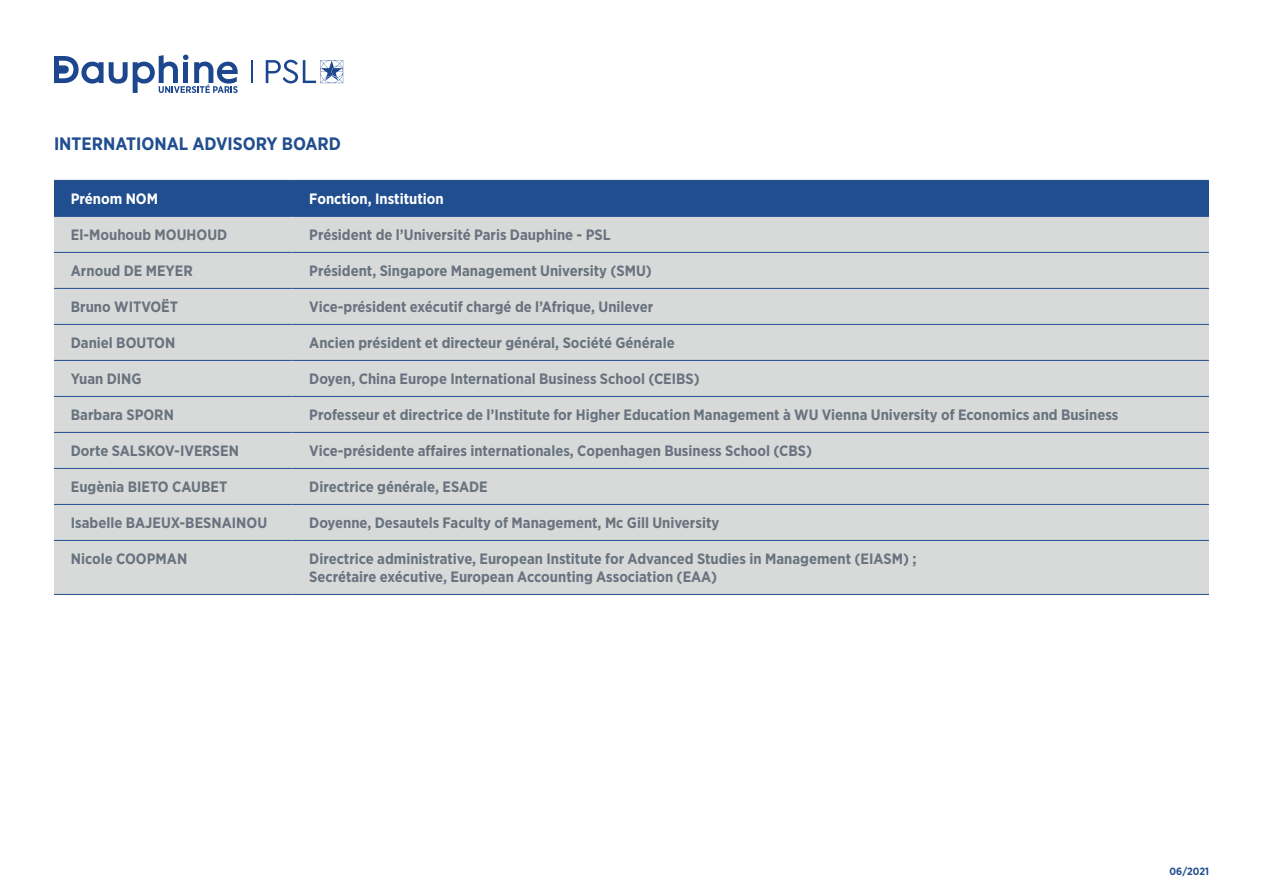
<style>
.page{position:relative;width:1263px;height:893px;background:#fff}
.page>*{position:absolute;margin:0;border:0;box-sizing:border-box;transform-origin:0 0}
.t1{font:700 18px "Gotham Narrow";color:#214e8f}
.t2{font:700 15px/18px "Gotham Narrow";color:#69737f}
.t3{font:700 15px "Gotham Narrow";color:#fff}
.t4{font:700 10.5px "Gotham Narrow";color:#214e8f}
</style>
<div class="page">
<svg style="left:251px;top:60px;width:1px;height:23px"></svg>
<svg style="left:54px;top:55px;width:184px;height:38px"></svg>
<svg style="left:266px;top:60px;width:77px;height:23px"></svg>
<div style="left:54px;top:181px;width:1155px;height:35px;background:#214e8f"></div>
<div style="left:54px;top:217px;width:1155px;height:377px;background:#d8dad9"></div>
<hr style="left:54px;top:180px;width:238px;height:1px;background:#214e8f">
<hr style="left:292px;top:180px;width:917px;height:1px;background:#214e8f">
<hr style="left:54px;top:216px;width:238px;height:1px;background:#214e8f">
<hr style="left:292px;top:216px;width:917px;height:1px;background:#214e8f">
<hr style="left:54px;top:252px;width:238px;height:1px;background:#214e8f">
<hr style="left:292px;top:252px;width:917px;height:1px;background:#214e8f">
<hr style="left:54px;top:288px;width:238px;height:1px;background:#214e8f">
<hr style="left:292px;top:288px;width:917px;height:1px;background:#214e8f">
<hr style="left:54px;top:324px;width:238px;height:1px;background:#214e8f">
<hr style="left:292px;top:324px;width:917px;height:1px;background:#214e8f">
<hr style="left:54px;top:360px;width:238px;height:1px;background:#214e8f">
<hr style="left:292px;top:360px;width:917px;height:1px;background:#214e8f">
<hr style="left:54px;top:396px;width:238px;height:1px;background:#214e8f">
<hr style="left:292px;top:396px;width:917px;height:1px;background:#214e8f">
<hr style="left:54px;top:432px;width:238px;height:1px;background:#214e8f">
<hr style="left:292px;top:432px;width:917px;height:1px;background:#214e8f">
<hr style="left:54px;top:468px;width:238px;height:1px;background:#214e8f">
<hr style="left:292px;top:468px;width:917px;height:1px;background:#214e8f">
<hr style="left:54px;top:504px;width:238px;height:1px;background:#214e8f">
<hr style="left:292px;top:504px;width:917px;height:1px;background:#214e8f">
<hr style="left:54px;top:540px;width:238px;height:1px;background:#214e8f">
<hr style="left:292px;top:540px;width:917px;height:1px;background:#214e8f">
<hr style="left:54px;top:594px;width:238px;height:1px;background:#214e8f">
<hr style="left:292px;top:594px;width:917px;height:1px;background:#214e8f">
<p class="t1" style="left:54px;top:132px;width:288px">INTERNATIONAL ADVISORY BOARD</p>
<p class="t3" style="left:71px;top:189px;width:89px">Prénom NOM</p>
<p class="t3" style="left:309px;top:189px;width:136px">Fonction, Institution</p>
<p class="t2" style="left:71px;top:226px;width:158px">El-Mouhoub MOUHOUD</p>
<p class="t2" style="left:309px;top:226px;width:303px">Président de l’Université Paris Dauphine - PSL</p>
<p class="t2" style="left:71px;top:262px;width:123px">Arnoud DE MEYER</p>
<p class="t2" style="left:309px;top:262px;width:344px">Président, Singapore Management University (SMU)</p>
<p class="t2" style="left:71px;top:298px;width:109px">Bruno WITVOËT</p>
<p class="t2" style="left:309px;top:298px;width:345px">Vice-président exécutif chargé de l’Afrique, Unilever</p>
<p class="t2" style="left:71px;top:334px;width:106px">Daniel BOUTON</p>
<p class="t2" style="left:309px;top:334px;width:367px">Ancien président et directeur général, Société Générale</p>
<p class="t2" style="left:71px;top:370px;width:72px">Yuan DING</p>
<p class="t2" style="left:309px;top:370px;width:392px">Doyen, China Europe International Business School (CEIBS)</p>
<p class="t2" style="left:71px;top:406px;width:105px">Barbara SPORN</p>
<p class="t2" style="left:309px;top:406px;width:811px">Professeur et directrice de l’Institute for Higher Education Management à WU Vienna University of Economics and Business</p>
<p class="t2" style="left:71px;top:442px;width:170px">Dorte SALSKOV-IVERSEN</p>
<p class="t2" style="left:309px;top:442px;width:504px">Vice-présidente affaires internationales, Copenhagen Business School (CBS)</p>
<p class="t2" style="left:71px;top:478px;width:158px">Eugènia BIETO CAUBET</p>
<p class="t2" style="left:309px;top:478px;width:180px">Directrice générale, ESADE</p>
<p class="t2" style="left:71px;top:514px;width:198px">Isabelle BAJEUX-BESNAINOU</p>
<p class="t2" style="left:309px;top:514px;width:411px">Doyenne, Desautels Faculty of Management, Mc Gill University</p>
<p class="t2" style="left:71px;top:550px;width:118px">Nicole COOPMAN</p>
<p class="t2" style="left:309px;top:550px;width:609px">Directrice administrative, European Institute for Advanced Studies in Management (EIASM) ;<br>Secrétaire exécutive, European Accounting Association (EAA)</p>
<p class="t4" style="left:1169px;top:864px;width:41px">06/2021</p>
</div>
